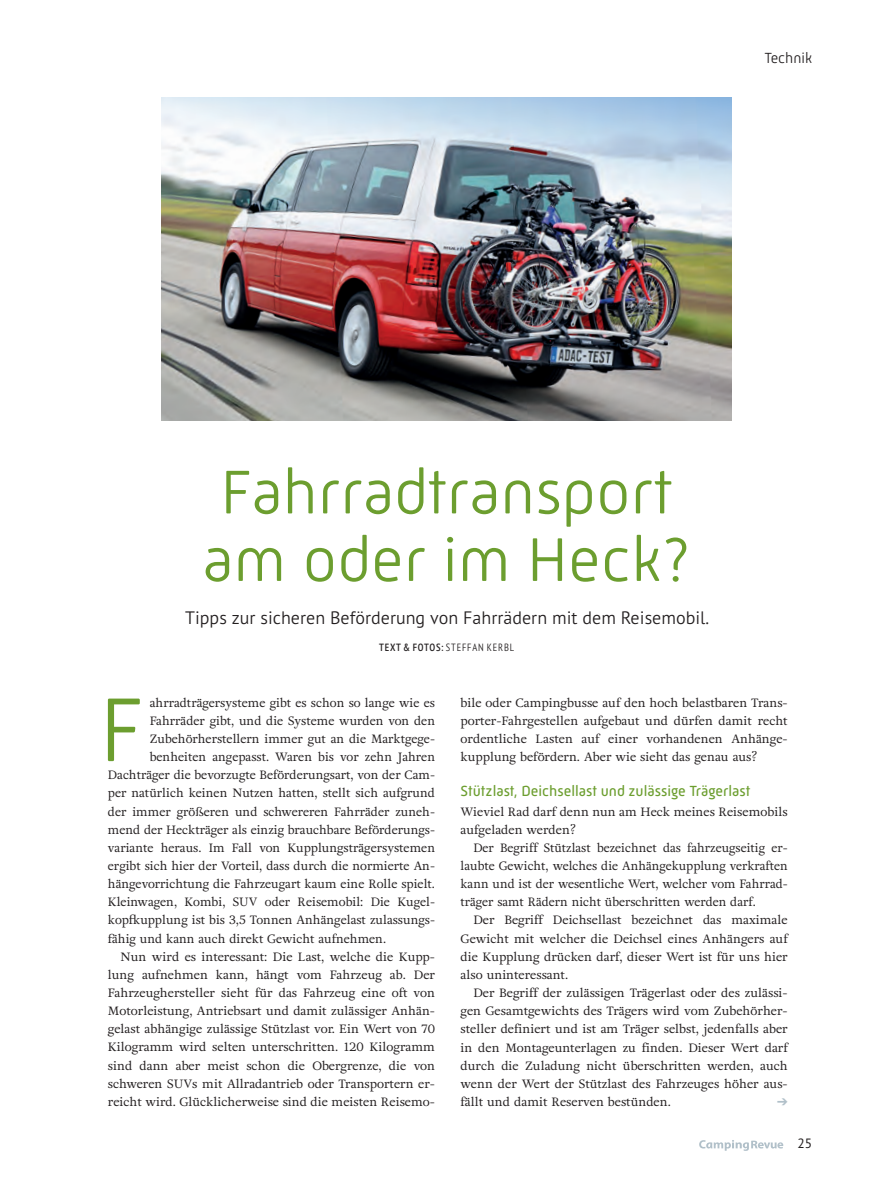
<style>
.page{position:relative;width:893px;height:1191px;background:#fff}
.page>*{position:absolute;margin:0;border:0;box-sizing:border-box;transform-origin:0 0}
.t1{font:300 92.55px "Mic 32 New Rounded";color:#6c9e2f}
.t2{font:300 63px/67.5px "Mic 32 New Rounded";color:#6c9e2f}
.t3{font:300 18px "PT Sans Pro";color:#231f20}
.t4{font:15px "Mic 32 New Rounded";color:#6c9e2f}
.t5{font:300 15px "Mic 32 New Rounded";color:#231f20}
.t6{font:13.5px "PT Sans Pro";color:#231f20}
.t7{font:12px/18.1px "Adriane Text";color:#231f20;text-align:justify}
.t8{font:300 condensed 10.5px "PT Sans Pro";letter-spacing:.08em;color:#231f20}
.s1{font-weight:600}
</style>
<div class="page">
<img style="left:162px;top:98px;width:569px;height:322px">
<svg style="left:699px;top:1140px;width:84px;height:10px"></svg>
<p class="t5" style="left:764px;top:49px;width:49px">Technik</p>
<h2 class="t2" style="left:202px;top:458px;width:490px">Fahrradtransport am oder im Heck?</h2>
<h3 class="t3" style="left:185px;top:605px;width:526px">Tipps zur sicheren Beförderung von Fahrrädern mit dem Reisemobil.</h3>
<p class="t8" style="left:379px;top:641px;width:136px"><span class="s1">TEXT &amp; FOTOS:</span> STEFFAN KERBL</p>
<h1 class="t1" style="left:100px;top:677px;width:47px">F</h1>
<p class="t7" style="left:150px;top:693px;width:287px">ahrradträgersysteme gibt es schon so lange wie es</p>
<p class="t7" style="left:150px;top:711px;width:287px">Fahrräder gibt, und die Systeme wurden von den</p>
<p class="t7" style="left:150px;top:729px;width:287px">Zubehörherstellern immer gut an die Marktgege-</p>
<p class="t7" style="left:150px;top:747px;width:287px">benheiten angepasst. Waren bis vor zehn Jahren</p>
<p class="t7" style="left:108px;top:766px;width:329px">Dachträger die bevorzugte Beförderungsart, von der Cam-</p>
<p class="t7" style="left:108px;top:784px;width:329px">per natürlich keinen Nutzen hatten, stellt sich aufgrund</p>
<p class="t7" style="left:108px;top:802px;width:329px">der immer größeren und schwereren Fahrräder zuneh-</p>
<p class="t7" style="left:108px;top:820px;width:329px">mend der Heckträger als einzig brauchbare Beförderungs-</p>
<p class="t7" style="left:108px;top:838px;width:329px">variante heraus. Im Fall von Kupplungsträgersystemen</p>
<p class="t7" style="left:108px;top:856px;width:329px">ergibt sich hier der Vorteil, dass durch die normierte An-</p>
<p class="t7" style="left:108px;top:874px;width:329px">hängevorrichtung die Fahrzeugart kaum eine Rolle spielt.</p>
<p class="t7" style="left:108px;top:893px;width:329px">Kleinwagen, Kombi, SUV oder Reisemobil: Die Kugel-</p>
<p class="t7" style="left:108px;top:911px;width:329px">kopfkupplung ist bis 3,5 Tonnen Anhängelast zulassungs-</p>
<p class="t7" style="left:108px;top:929px;width:280px">fähig und kann auch direkt Gewicht aufnehmen.</p>
<p class="t7" style="left:121px;top:947px;width:316px">Nun wird es interessant: Die Last, welche die Kupp-</p>
<p class="t7" style="left:108px;top:965px;width:329px">lung aufnehmen kann, hängt vom Fahrzeug ab. Der</p>
<p class="t7" style="left:108px;top:983px;width:329px">Fahrzeughersteller sieht für das Fahrzeug eine oft von</p>
<p class="t7" style="left:108px;top:1001px;width:329px">Motorleistung, Antriebsart und damit zulässiger Anhän-</p>
<p class="t7" style="left:108px;top:1020px;width:329px">gelast abhängige zulässige Stützlast vor. Ein Wert von 70</p>
<p class="t7" style="left:108px;top:1038px;width:329px">Kilogramm wird selten unterschritten. 120 Kilogramm</p>
<p class="t7" style="left:108px;top:1056px;width:329px">sind dann aber meist schon die Obergrenze, die von</p>
<p class="t7" style="left:108px;top:1074px;width:329px">schweren SUVs mit Allradantrieb oder Transportern er-</p>
<p class="t7" style="left:108px;top:1092px;width:329px">reicht wird. Glücklicherweise sind die meisten Reisemo-</p>
<p class="t7" style="left:461px;top:693px;width:329px">bile oder Campingbusse auf den hoch belastbaren Trans&shy;porter-Fahrgestellen aufgebaut und dürfen damit recht ordentliche Lasten auf einer vorhandenen Anhänge&shy;kupplung befördern. Aber wie sieht das genau aus?</p>
<p class="t4" style="left:461px;top:782px;width:291px">Stützlast, Deichsellast und zulässige Trägerlast</p>
<p class="t7" style="left:461px;top:802px;width:329px">Wieviel Rad darf denn nun am Heck meines Reisemobils aufgeladen werden?</p>
<p class="t7" style="left:461px;top:838px;width:329px;text-indent:13px">Der Begriff Stützlast bezeichnet das fahrzeugseitig er&shy;laubte Gewicht, welches die Anhängekupplung verkraften kann und ist der wesentliche Wert, welcher vom Fahrrad&shy;träger samt Rädern nicht überschritten werden darf.</p>
<p class="t7" style="left:461px;top:911px;width:329px;text-indent:13px">Der Begriff Deichsellast bezeichnet das maximale Gewicht mit welcher die Deichsel eines Anhängers auf die Kupplung drücken darf, dieser Wert ist für uns hier also uninteressant.</p>
<p class="t7" style="left:461px;top:983px;width:329px;text-indent:13px">Der Begriff der zulässigen Trägerlast oder des zulässi&shy;gen Gesamtgewichts des Trägers wird vom Zubehörher&shy;steller definiert und ist am Träger selbst, jedenfalls aber in den Montageunterlagen zu finden. Dieser Wert darf durch die Zuladung nicht überschritten werden, auch wenn der Wert der Stützlast des Fahrzeuges höher aus&shy;fällt und damit Reserven bestünden.</p>
<p class="t6" style="left:797px;top:1135px;width:16px">25</p>
</div>
